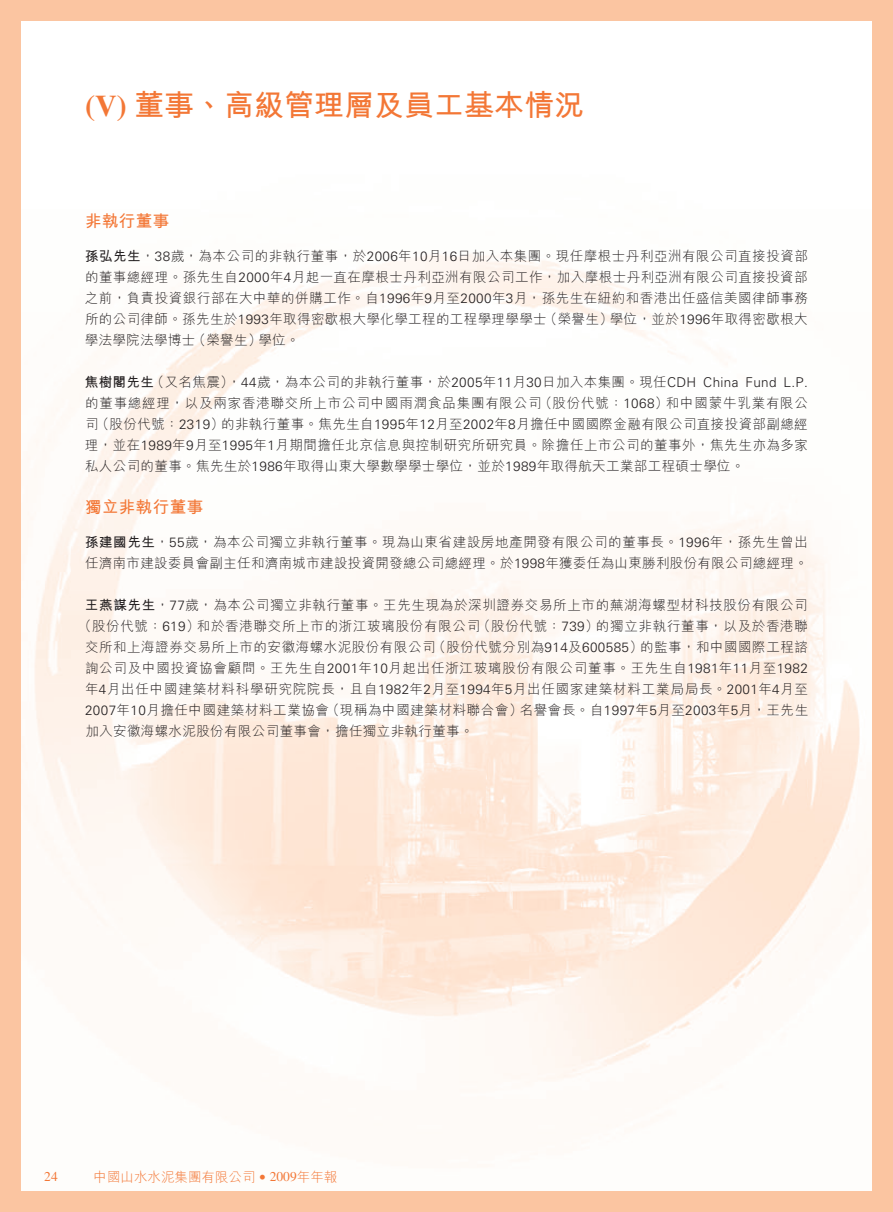
<style>
.page{position:relative;width:893px;height:1212px;background:#fbc5a1}
.page>*{position:absolute;margin:0;border:0;box-sizing:border-box;transform-origin:0 0}
.t1{font:700 30px "M Hei HK";color:#f37736}
.t2{font:700 16.5px "M Hei HK";letter-spacing:.03em;color:#f37736}
.t3{font:300 13.5px/21px "M Hei HK";letter-spacing:.045em;color:#231f20;text-align:justify}
.t4{font:300 13.5px/21px "M Hei HK";letter-spacing:.025em;color:#231f20}
.t5{font:300 13.5px "M Hei HK";color:#f37736}
.t6{font:13.5px "Times LT Std";color:#f37736}
.s1{font-family:"Times LT Std"}
.s2{font-weight:700}
.s3{font-family:"Univers LT Std"}
.s4{font-family:"Times LT Std";font-weight:400}
</style>
<div class="page">
<img style="left:21px;top:21px;width:851px;height:1170px">
<div style="left:82px;top:70px;width:505px;height:58px;background:#fff"></div>
<h1 class="t1" style="left:85px;top:83px;width:501px"><span class="s1">(V)</span> 董事、高級管理層及員工基本情況</h1>
<p class="t2" style="left:85px;top:209px;width:86px">非執行董事</p>
<p class="t3" style="left:85px;top:245px;width:725px"><span class="s2">孫弘先生</span>，<span class="s3">38</span>歲，為本公司的非執行董事，於<span class="s3">2006</span>年<span class="s3">10</span>月<span class="s3">16</span>日加入本集團。現任摩根士丹利亞洲有限公司直接投資部的董事總經理。孫先生自<span class="s3">2000</span>年<span class="s3">4</span>月起一直在摩根士丹利亞洲有限公司工作，加入摩根士丹利亞洲有限公司直接投資部之前，負責投資銀行部在大中華的併購工作。自<span class="s3">1996</span>年<span class="s3">9</span>月至<span class="s3">2000</span>年<span class="s3">3</span>月，孫先生在紐約和香港出任盛信美國律師事務所的公司律師。孫先生於<span class="s3">1993</span>年取得密歇根大學化學工程的工程學理學學士（榮譽生）學位，並於<span class="s3">1996</span>年取得密歇根大學法學院法學博士（榮譽生）學位。</p>
<p class="t3" style="left:85px;top:371px;width:725px"><span class="s2">焦樹閣先生</span>（又名焦震），<span class="s3">44</span>歲，為本公司的非執行董事，於<span class="s3">2005</span>年<span class="s3">11</span>月<span class="s3">30</span>日加入本集團。現任<span class="s3">CDH China Fund L.P.</span>的董事總經理，以及兩家香港聯交所上市公司中國雨潤食品集團有限公司（股份代號：<span class="s3">1068</span>）和中國蒙牛乳業有限公司（股份代號：<span class="s3">2319</span>）的非執行董事。焦先生自<span class="s3">1995</span>年<span class="s3">12</span>月至<span class="s3">2002</span>年<span class="s3">8</span>月擔任中國國際金融有限公司直接投資部副總經理，並在<span class="s3">1989</span>年<span class="s3">9</span>月至<span class="s3">1995</span>年<span class="s3">1</span>月期間擔任北京信息與控制研究所研究員。除擔任上市公司的董事外，焦先生亦為多家私人公司的董事。焦先生於<span class="s3">1986</span>年取得山東大學數學學士學位，並於<span class="s3">1989</span>年取得航天工業部工程碩士學位。</p>
<p class="t2" style="left:85px;top:495px;width:120px">獨立非執行董事</p>
<p class="t4" style="left:85px;top:531px;width:724px"><span class="s2">孫建國先生</span>，<span class="s3">55</span>歲，為本公司獨立非執行董事。現為山東省建設房地產開發有限公司的董事長。<span class="s3">1996</span>年，孫先生曾出任濟南市建設委員會副主任和濟南城市建設投資開發總公司總經理。於<span class="s3">1998</span>年獲委任為山東勝利股份有限公司總經理。</p>
<p class="t3" style="left:85px;top:594px;width:724px"><span class="s2">王燕謀先生</span>，<span class="s3">77</span>歲，為本公司獨立非執行董事。王先生現為於深圳證券交易所上市的蕪湖海螺型材科技股份有限公司</p>
<p class="t3" style="left:78px;top:615px;width:731px">（股份代號：<span class="s3">619</span>）和於香港聯交所上市的浙江玻璃股份有限公司（股份代號：<span class="s3">739</span>）的獨立非執行董事，以及於香港聯</p>
<p class="t3" style="left:85px;top:636px;width:724px">交所和上海證券交易所上市的安徽海螺水泥股份有限公司（股份代號分別為<span class="s3">914</span>及<span class="s3">600585</span>）的監事，和中國國際工程諮</p>
<p class="t3" style="left:85px;top:657px;width:724px">詢公司及中國投資協會顧問。王先生自<span class="s3">2001</span>年<span class="s3">10</span>月起出任浙江玻璃股份有限公司董事。王先生自<span class="s3">1981</span>年<span class="s3">11</span>月至<span class="s3">1982</span></p>
<p class="t3" style="left:85px;top:678px;width:724px">年<span class="s3">4</span>月出任中國建築材料科學研究院院長，且自<span class="s3">1982</span>年<span class="s3">2</span>月至<span class="s3">1994</span>年<span class="s3">5</span>月出任國家建築材料工業局局長。<span class="s3">2001</span>年<span class="s3">4</span>月至</p>
<p class="t3" style="left:85px;top:699px;width:725px"><span class="s3">2007</span>年<span class="s3">10</span>月擔任中國建築材料工業協會（現稱為中國建築材料聯合會）名譽會長。自<span class="s3">1997</span>年<span class="s3">5</span>月至<span class="s3">2003</span>年<span class="s3">5</span>月，王先生</p>
<p class="t3" style="left:85px;top:720px;width:390px">加入安徽海螺水泥股份有限公司董事會，擔任獨立非執行董事。</p>
<p class="t6" style="left:44px;top:1168px;width:15px">24</p>
<p class="t5" style="left:94px;top:1167px;width:245px">中國山水水泥集團有限公司 <span class="s3">•</span> <span class="s4">2009</span>年年報</p>
</div>
